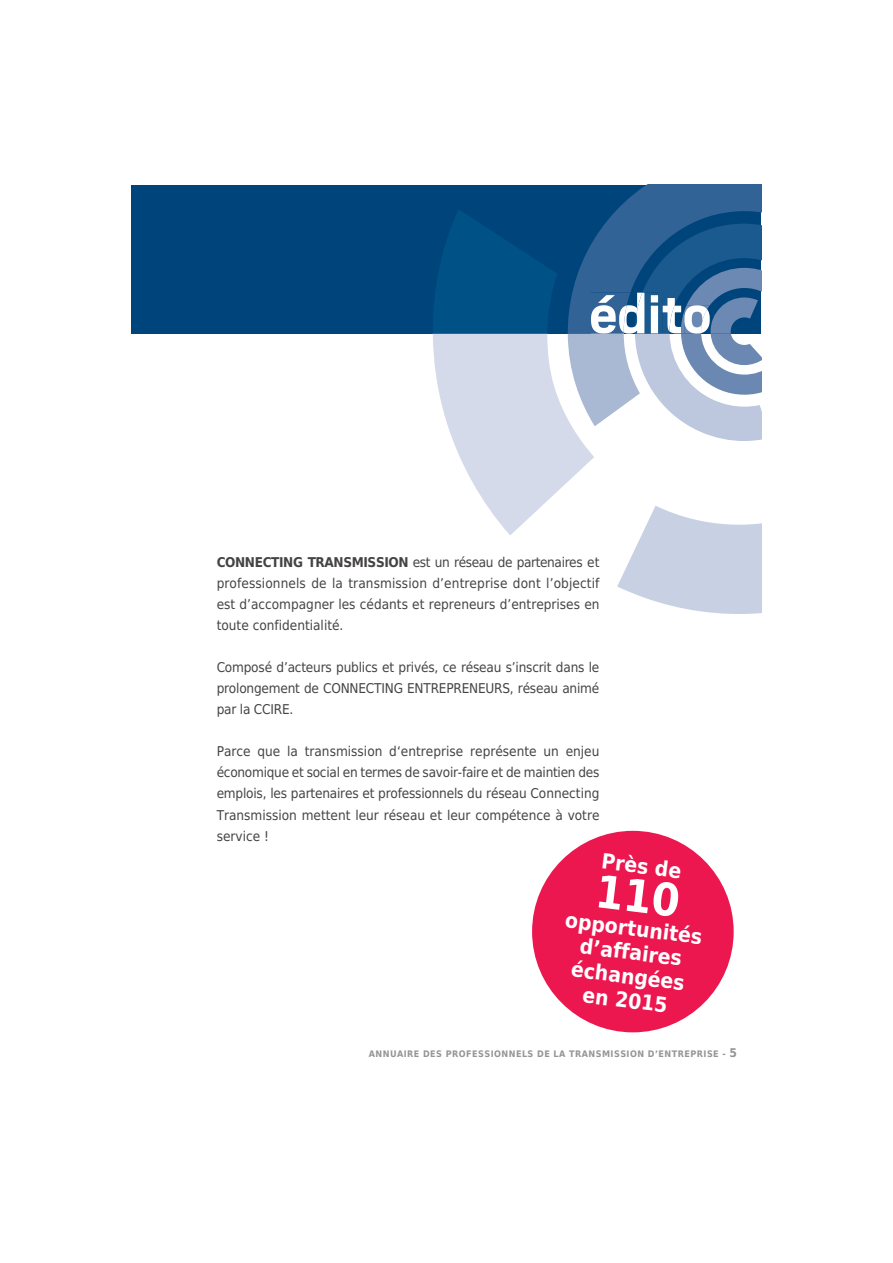
<style>
.page{position:relative;width:893px;height:1263px;background:#fff}
.page>*{position:absolute;margin:0;border:0;box-sizing:border-box;transform-origin:0 0}
.t1{font:700 62.1px "Scout";color:#fff}
.t2{font:700 21px/24px "DejaVu Sans Condensed";color:#fff;text-align:center}
.t3{font:13.5px/21px "DejaVu Sans Condensed";color:#454242;text-align:justify}
.t4{font:700 9px "DejaVu Sans Condensed";letter-spacing:.05em;color:#969494}
.s1{font-weight:700}
.s2{font-size:12px}
</style>
<div class="page">
<div style="left:132px;top:185px;width:629px;height:149px;background:#00447c"></div>
<svg style="left:433px;top:185px;width:328px;height:429px"></svg>
<div style="left:532px;top:831px;width:202px;height:201px;background:#ed174f;border-radius:50%"></div>
<h1 class="t1" style="left:589px;top:293px;width:123px">édito</h1>
<p class="t3" style="left:217px;top:552px;width:384px"><span class="s1">CONNECTING TRANSMISSION</span> est un réseau de partenaires et professionnels de la transmission d’entreprise dont l’objectif est d’accompagner les cédants et repreneurs d’entreprises en toute confidentialité.</p>
<p class="t3" style="left:217px;top:657px;width:384px">Composé d’acteurs publics et privés, ce réseau s’inscrit dans le prolongement de CONNECTING ENTREPRENEURS, réseau animé par la CCIRE.</p>
<p class="t3" style="left:217px;top:741px;width:384px">Parce que la transmission d‘entreprise représente un enjeu économique et social en termes de savoir-faire et de maintien des emplois, les partenaires et professionnels du réseau Connecting Transmission mettent leur réseau et leur compétence à votre service !</p>
<h2 class="t2" style="left:603px;top:849px;width:82px;rotate:7deg">Près de</h2>
<h2 class="t2" style="left:567px;top:908px;width:139px;rotate:7deg">opportunités d’affaires échangées en 2015</h2>
<p class="t4" style="left:369px;top:1049px;width:370px">ANNUAIRE DES PROFESSIONNELS DE LA TRANSMISSION D’ENTREPRISE - <span class="s2">5</span></p>
</div>
